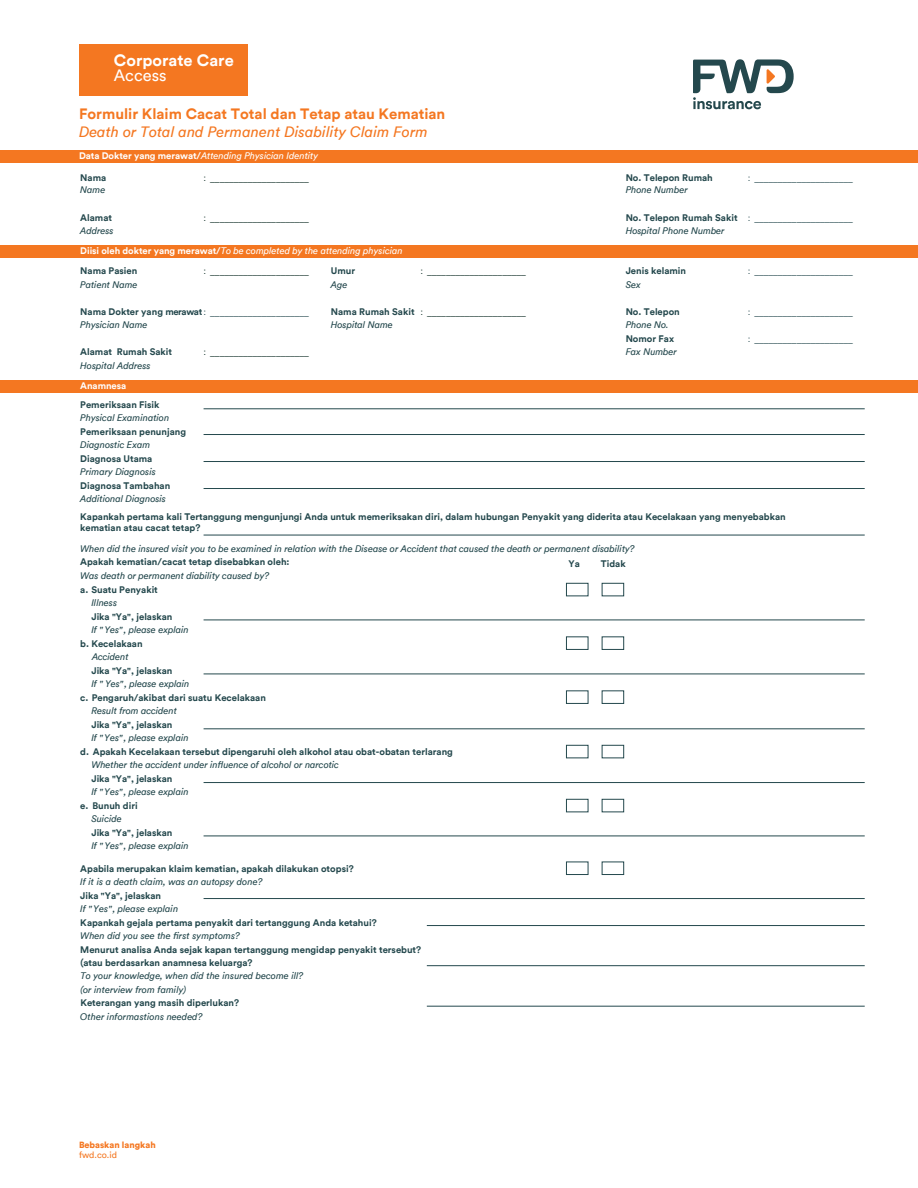
<style>
.page{position:relative;width:918px;height:1188px;background:#fff}
.page>*{position:absolute;margin:0;border:0;box-sizing:border-box;transform-origin:0 0}
.t1{font:700 16.5px "FWD Circular TT";color:#fff}
.t2{font:16.5px "FWD Circular TT";color:#fff}
.t3{font:700 15px "FWD Circular TT";color:#f47721}
.t4{font:italic 15px "FWD Circular TT";color:#f47721}
.t5{font:700 9.6px/13.2px "FWD Circular TT";color:#24484d}
.t6{font:italic 9.6px/13.5px "FWD Circular TT";letter-spacing:-.005em;color:#24484d}
.t7{font:9.6px "Calibri";color:#24484d}
.t8{font:9.6px "Calibri";color:#0f2e26}
.t9{font:italic 9.6px/20.1px "FWD Circular TT";letter-spacing:-.005em;color:#fff}
.t10{font:700 9.6px "FWD Circular TT";letter-spacing:-.005em;color:#fff}
.t11{font:900 9px "FWD Circular TT";color:#f47721}
.t12{font:9px "FWD Circular TT";color:#f47721}
.s1{font-weight:700;font-style:normal}
.s2{font-family:"FWD Circular TT";font-weight:700}
.s3{font-weight:700;font-style:normal;color:#24484d}
</style>
<div class="page">
<div style="left:0;top:380px;width:918px;height:13px;background:#f47721"></div>
<div style="left:0;top:150px;width:918px;height:13px;background:#f47721"></div>
<div style="left:0;top:245px;width:918px;height:12px;background:#f47721"></div>
<hr style="left:204px;top:408px;width:661px;height:1px;background:#24484d">
<hr style="left:204px;top:461px;width:661px;height:1px;background:#24484d">
<hr style="left:204px;top:488px;width:661px;height:1px;background:#24484d">
<hr style="left:204px;top:535px;width:661px;height:1px;background:#24484d">
<hr style="left:204px;top:620px;width:661px;height:1px;background:#24484d">
<hr style="left:204px;top:674px;width:661px;height:1px;background:#24484d">
<hr style="left:204px;top:728px;width:661px;height:1px;background:#24484d">
<hr style="left:204px;top:782px;width:661px;height:1px;background:#24484d">
<hr style="left:204px;top:836px;width:661px;height:1px;background:#24484d">
<hr style="left:204px;top:898px;width:661px;height:1px;background:#24484d">
<hr style="left:427px;top:925px;width:438px;height:1px;background:#24484d">
<hr style="left:427px;top:965px;width:438px;height:1px;background:#24484d">
<hr style="left:427px;top:1006px;width:438px;height:1px;background:#24484d">
<hr style="left:204px;top:434px;width:661px;height:1px;background:#24484d">
<svg style="left:693px;top:59px;width:101px;height:50px"></svg>
<div style="left:79px;top:44px;width:168px;height:52px;background:#f47721"></div>
<div style="left:566px;top:583px;width:22px;height:13px;border:1px solid #24484d"></div>
<div style="left:602px;top:583px;width:22px;height:13px;border:1px solid #24484d"></div>
<div style="left:566px;top:636px;width:22px;height:14px;border:1px solid #24484d"></div>
<div style="left:602px;top:636px;width:22px;height:14px;border:1px solid #24484d"></div>
<div style="left:566px;top:690px;width:22px;height:14px;border:1px solid #24484d"></div>
<div style="left:602px;top:690px;width:22px;height:14px;border:1px solid #24484d"></div>
<div style="left:566px;top:745px;width:22px;height:13px;border:1px solid #24484d"></div>
<div style="left:602px;top:745px;width:22px;height:13px;border:1px solid #24484d"></div>
<div style="left:566px;top:799px;width:22px;height:13px;border:1px solid #24484d"></div>
<div style="left:602px;top:799px;width:22px;height:13px;border:1px solid #24484d"></div>
<div style="left:566px;top:862px;width:22px;height:13px;border:1px solid #24484d"></div>
<div style="left:602px;top:862px;width:22px;height:13px;border:1px solid #24484d"></div>
<h1 class="t1" style="left:114px;top:49px;width:122px">Corporate Care</h1>
<h1 class="t2" style="left:114px;top:64px;width:54px">Access</h1>
<h2 class="t3" style="left:79px;top:103px;width:368px">Formulir Klaim Cacat Total dan Tetap atau Kematian</h2>
<h2 class="t4" style="left:79px;top:121px;width:350px">Death or Total and Permanent Disability Claim Form</h2>
<p class="t9" style="left:79px;top:145px;width:241px"><span class="s1">Data Dokter yang merawat/</span>Attending Physician Identity</p>
<p class="t5" style="left:80px;top:171px;width:28px">Nama</p>
<p class="t8" style="left:204px;top:172px;width:107px">: _____________________</p>
<p class="t5" style="left:626px;top:171px;width:89px">No. Telepon Rumah</p>
<p class="t6" style="left:80px;top:183px;width:27px">Name</p>
<p class="t6" style="left:626px;top:183px;width:64px">Phone Number</p>
<p class="t5" style="left:80px;top:211px;width:33px">Alamat</p>
<p class="t8" style="left:204px;top:212px;width:107px">: _____________________</p>
<p class="t7" style="left:748px;top:172px;width:107px">: _____________________</p>
<p class="t7" style="left:626px;top:212px;width:229px"><span class="s2">No. Telepon Rumah Sakit</span> : _____________________</p>
<p class="t6" style="left:80px;top:223px;width:35px">Address</p>
<p class="t6" style="left:626px;top:223px;width:101px">Hospital Phone Number</p>
<p class="t9" style="left:80px;top:241px;width:324px"><span class="s1">Diisi oleh dokter yang merawat/</span>To be completed by the attending physician<br><span class="s3">Nama Pasien</span></p>
<p class="t5" style="left:331px;top:264px;width:26px">Umur</p>
<p class="t5" style="left:626px;top:264px;width:62px">Jenis kelamin</p>
<p class="t8" style="left:204px;top:265px;width:107px">: _____________________</p>
<p class="t7" style="left:80px;top:306px;width:230px"><span class="s2">Nama Dokter yang merawat</span>: _____________________</p>
<p class="t8" style="left:421px;top:265px;width:107px">: _____________________</p>
<p class="t8" style="left:421px;top:306px;width:107px">: _____________________</p>
<p class="t6" style="left:80px;top:277px;width:59px">Patient Name</p>
<p class="t6" style="left:331px;top:277px;width:18px">Age</p>
<p class="t6" style="left:626px;top:277px;width:17px">Sex</p>
<p class="t5" style="left:331px;top:305px;width:85px">Nama Rumah Sakit</p>
<p class="t5" style="left:626px;top:305px;width:56px">No. Telepon</p>
<p class="t6" style="left:80px;top:318px;width:69px">Physician Name</p>
<p class="t6" style="left:331px;top:318px;width:64px">Hospital Name</p>
<p class="t6" style="left:626px;top:318px;width:45px">Phone No.</p>
<p class="t5" style="left:626px;top:332px;width:50px">Nomor Fax</p>
<p class="t5" style="left:80px;top:345px;width:93px">Alamat Rumah Sakit</p>
<p class="t6" style="left:626px;top:345px;width:53px">Fax Number</p>
<p class="t6" style="left:80px;top:358px;width:72px">Hospital Address</p>
<p class="t10" style="left:80px;top:379px;width:47px">Anamnesa</p>
<p class="t5" style="left:80px;top:397px;width:81px">Pemeriksaan Fisik</p>
<p class="t6" style="left:80px;top:410px;width:91px">Physical Examination</p>
<p class="t5" style="left:80px;top:424px;width:107px">Pemeriksaan penunjang</p>
<p class="t6" style="left:80px;top:437px;width:72px">Diagnostic Exam</p>
<p class="t5" style="left:80px;top:451px;width:74px">Diagnosa Utama</p>
<p class="t6" style="left:80px;top:464px;width:77px">Primary Diagnosis</p>
<p class="t5" style="left:80px;top:478px;width:92px">Diagnosa Tambahan</p>
<p class="t6" style="left:80px;top:491px;width:87px">Additional Diagnosis</p>
<p class="t8" style="left:204px;top:346px;width:107px">: _____________________</p>
<p class="t7" style="left:748px;top:265px;width:107px">: _____________________</p>
<p class="t7" style="left:748px;top:306px;width:107px">: _____________________</p>
<p class="t7" style="left:748px;top:333px;width:107px">: _____________________</p>
<p class="t5" style="left:80px;top:510px;width:707px;line-height:11.4px">Kapankah pertama kali Tertanggung mengunjungi Anda untuk memeriksakan diri, dalam hubungan Penyakit yang diderita atau Kecelakaan yang menyebabkan kematian atau cacat tetap?</p>
<p class="t6" style="left:80px;top:542px;width:556px">When did the insured visit you to be examined in relation with the Disease or Accident that caused the death or permanent disability?</p>
<p class="t5" style="left:80px;top:555px;width:211px">Apakah kematian/cacat tetap disebabkan oleh:</p>
<p class="t5" style="left:568px;top:556px;width:13px">Ya</p>
<p class="t5" style="left:601px;top:556px;width:26px">Tidak</p>
<p class="t6" style="left:80px;top:569px;width:190px">Was death or permanent diability caused by?</p>
<p class="t5" style="left:80px;top:583px;width:79px">a. Suatu Penyakit</p>
<p class="t6" style="left:91px;top:596px;width:27px">Illness</p>
<p class="t5" style="left:91px;top:610px;width:83px">Jika "Ya", jelaskan</p>
<p class="t6" style="left:91px;top:623px;width:99px">If "Yes", please explain</p>
<p class="t5" style="left:80px;top:637px;width:64px">b. Kecelakaan</p>
<p class="t6" style="left:92px;top:650px;width:38px">Accident</p>
<p class="t5" style="left:91px;top:664px;width:83px">Jika "Ya", jelaskan</p>
<p class="t6" style="left:91px;top:677px;width:100px">If " Yes", please explain</p>
<p class="t5" style="left:80px;top:691px;width:187px">c. Pengaruh/akibat dari suatu Kecelakaan</p>
<p class="t6" style="left:91px;top:704px;width:87px">Result from accident</p>
<p class="t5" style="left:91px;top:718px;width:83px">Jika "Ya", jelaskan</p>
<p class="t6" style="left:91px;top:731px;width:99px">If "Yes", please explain</p>
<p class="t5" style="left:80px;top:745px;width:374px">d. Apakah Kecelakaan tersebut dipengaruhi oleh alkohol atau obat-obatan terlarang</p>
<p class="t6" style="left:91px;top:758px;width:249px">Whether the accident under influence of alcohol or narcotic</p>
<p class="t5" style="left:91px;top:772px;width:83px">Jika "Ya", jelaskan</p>
<p class="t6" style="left:91px;top:785px;width:99px">If "Yes", please explain</p>
<p class="t5" style="left:80px;top:799px;width:59px">e. Bunuh diri</p>
<p class="t6" style="left:91px;top:811px;width:32px">Suicide</p>
<p class="t5" style="left:91px;top:826px;width:83px">Jika "Ya", jelaskan</p>
<p class="t6" style="left:91px;top:838px;width:99px">If "Yes", please explain</p>
<p class="t5" style="left:80px;top:861px;width:275px">Apabila merupakan klaim kematian, apakah dilakukan otopsi?</p>
<p class="t6" style="left:80px;top:874px;width:184px">If it is a death claim, was an autopsy done?</p>
<p class="t5" style="left:80px;top:888px;width:82px">Jika "Ya", jelaskan</p>
<p class="t6" style="left:80px;top:901px;width:99px">If "Yes", please explain</p>
<p class="t5" style="left:80px;top:915px;width:298px">Kapankah gejala pertama penyakit dari tertanggung Anda ketahui?</p>
<p class="t6" style="left:80px;top:928px;width:161px">When did you see the first symptoms?</p>
<p class="t5" style="left:80px;top:942px;width:343px">Menurut analisa Anda sejak kapan tertanggung mengidap penyakit tersebut? (atau berdasarkan anamnesa keluarga?</p>
<p class="t6" style="left:80px;top:969px;width:225px">To your knowledge, when did the insured become ill? (or interview from family)</p>
<p class="t5" style="left:80px;top:996px;width:160px">Keterangan yang masih diperlukan?</p>
<p class="t6" style="left:80px;top:1009px;width:124px">Other informastions needed?</p>
<p class="t11" style="left:79px;top:1138px;width:78px">Bebaskan langkah</p>
<p class="t12" style="left:79px;top:1149px;width:40px">fwd.co.id</p>
</div>
